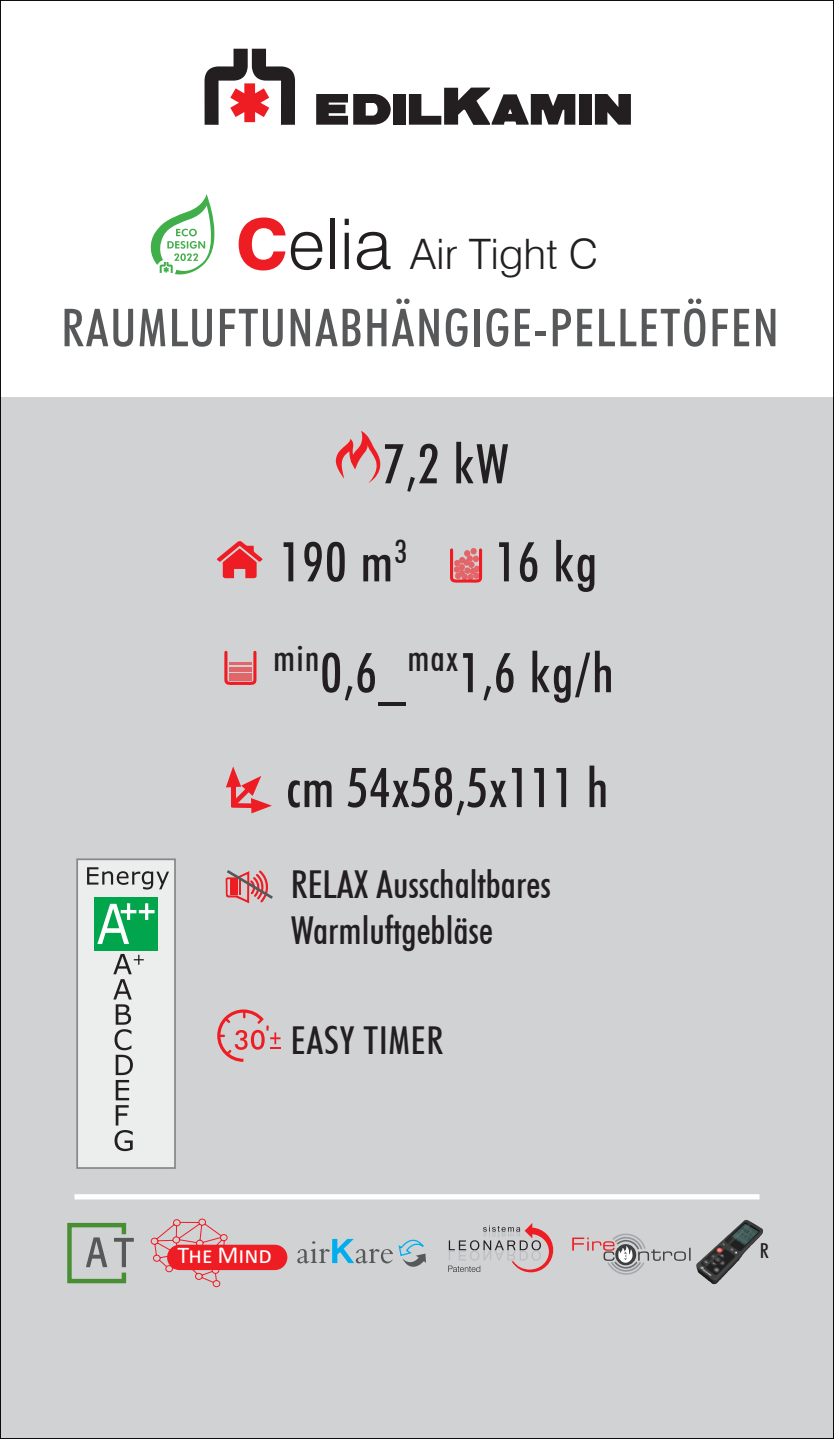
<style>
.page{position:relative;width:834px;height:1439px;background:#fff}
.page>*{position:absolute;margin:0;border:0;box-sizing:border-box;transform-origin:0 0}
.t1{font:500 condensed 54.95px/98px "Futura BT";letter-spacing:.02em;color:#231f20}
.t2{font:500 condensed 52.5px "Futura BT";letter-spacing:.03em;color:#57585a}
.t3{font:300 42px "Swiss 721 BT";color:#231f20}
.t4{font:500 condensed 38.5px/46.2px "Futura BT";color:#231f20}
.t5{font:500 condensed 38.5px "Futura BT";letter-spacing:.02em;color:#231f20}
.t6{font:24.5px "Calibri";color:#fff}
.t7{font:500 condensed 20.65px "Futura BT";color:#231f20}
.s1{font-weight:800;font-size:70px;color:#ee1d23}
.s2{font-size:70px}
.s3{font-size:24.15px}
</style>
<div class="page">
<div style="left:0;top:45px;width:833px;height:1394px;background:#d1d2d4"></div>
<div style="left:0;top:0;width:833px;height:397px;background:#fff"></div>
<svg style="left:204px;top:49px;width:91px;height:76px"></svg>
<div style="left:579px;top:94px;width:12px;height:31px;background:#231f20"></div>
<div style="left:393px;top:94px;width:12px;height:31px;background:#231f20"></div>
<svg style="left:316px;top:94px;width:75px;height:31px"></svg>
<svg style="left:409px;top:88px;width:166px;height:37px"></svg>
<svg style="left:594px;top:94px;width:36px;height:31px"></svg>
<svg style="left:226px;top:766px;width:46px;height:47px"></svg>
<div style="left:231px;top:803px;width:21px;height:5px;background:#ee1d23"></div>
<svg style="left:335px;top:431px;width:46px;height:52px"></svg>
<svg style="left:450px;top:548px;width:33px;height:35px"></svg>
<svg style="left:217px;top:541px;width:45px;height:37px"></svg>
<svg style="left:224px;top:650px;width:33px;height:35px"></svg>
<div style="left:229px;top:673px;width:23px;height:7px;background:#e26569"></div>
<hr style="left:229px;top:667px;width:23px;height:4px;background:#e26569">
<hr style="left:229px;top:663px;width:23px;height:2px;background:#ee1d23">
<div style="left:74px;top:1194px;width:685px;height:5px;background:#fff"></div>
<div style="left:76px;top:858px;width:100px;height:311px;background:#eceded;border:2px solid #57585a"></div>
<svg style="left:87px;top:867px;width:82px;height:22px"></svg>
<div style="left:94px;top:897px;width:64px;height:53px;background:#00a54c"></div>
<svg style="left:97px;top:903px;width:57px;height:41px"></svg>
<svg style="left:113px;top:954px;width:31px;height:197px"></svg>
<img style="left:696px;top:1219px;width:67px;height:65px">
<svg style="left:150px;top:1218px;width:78px;height:69px"></svg>
<div style="left:167px;top:1244px;width:120px;height:26px;background:#ee1d23;border-radius:13px"></div>
<svg style="left:297px;top:1238px;width:129px;height:29px"></svg>
<svg style="left:217px;top:1009px;width:63px;height:53px"></svg>
<svg style="left:225px;top:870px;width:48px;height:34px"></svg>
<svg style="left:67px;top:1223px;width:67px;height:60px"></svg>
<svg style="left:150px;top:194px;width:65px;height:81px"></svg>
<svg style="left:448px;top:1223px;width:105px;height:49px"></svg>
<svg style="left:572px;top:1233px;width:118px;height:42px"></svg>
<p class="t3" style="left:236px;top:229px;width:364px"><span class="s1">C</span><span class="s2">elia</span> Air Tight C</p>
<p class="t2" style="left:61px;top:296px;width:719px">RAUMLUFTUNABHÄNGIGE-PELLETÖFEN</p>
<p class="t1" style="left:280px;top:414px;width:230px;text-indent:103px">7,2 kW<br>190 m<sup>3</sup></p>
<p class="t1" style="left:273px;top:506px;width:342px;line-height:111px;text-indent:222px">16 kg <sup>min</sup>0,6_<sup>max</sup>1,6 kg/h</p>
<p class="t1" style="left:286px;top:738px;width:323px">cm 54x58,5x111 h</p>
<p class="t4" style="left:291px;top:860px;width:261px">RELAX Ausschaltbares<br>Warmluftgebläse</p>
<p class="t5" style="left:291px;top:1016px;width:154px">EASY TIMER</p>
<p class="t6" style="left:177px;top:1238px;width:96px"><span class="s3">The</span> Mind</p>
<p class="t7" style="left:759px;top:1238px;width:10px">R</p>
</div>
